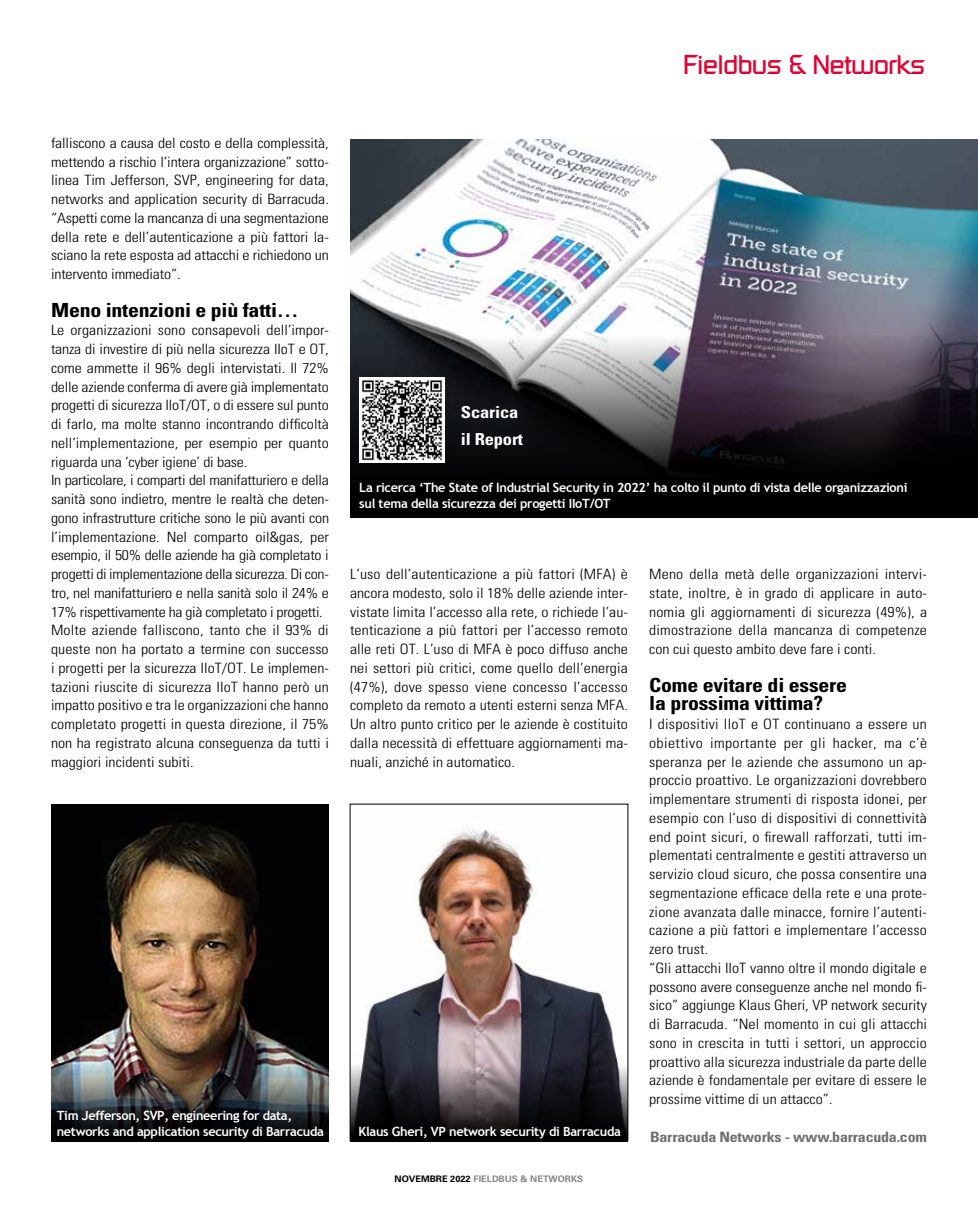
<style>
.page{position:relative;width:978px;height:1212px;background:#fff}
.page>*{position:absolute;margin:0;border:0;box-sizing:border-box;transform-origin:0 0}
.t1{font:27px "Russell Square LT";letter-spacing:-.04em;color:#dd0432}
.t2{font:700 condensed 19.5px/18.8px "Univers LT Std";letter-spacing:-.01em;color:#000;scale:1.12 1}
.t3{font:700 condensed 16.5px/27px "Univers LT Std";letter-spacing:-.01em;color:#fff;scale:1.12 1}
.t4{font:300 condensed 14.25px/18.8px "Univers LT Std";color:#000;text-align:justify;scale:1.12 1}
.t5{font:700 condensed 14.25px "Univers LT Std";letter-spacing:-.015em;color:#706f6f;scale:1.12 1}
.t6{font:700 12.75px/15.8px "Trebuchet MS";letter-spacing:-.025em;color:#fff}
.t7{font:700 9px "Univers LT Std";color:#878787}
.s1{color:#000}
</style>
<div class="page">
<img style="left:350px;top:139px;width:628px;height:196px">
<svg style="left:350px;top:335px;width:628px;height:183px;background:#2f2c31"></svg>
<img style="left:359px;top:378px;width:85px;height:85px">
<img style="left:51px;top:804px;width:278px;height:258px">
<img style="left:363px;top:830px;width:255px;height:232px">
<svg style="left:350px;top:1062px;width:278px;height:80px;background:#2b292d"></svg>
<img style="left:51px;top:1062px;width:278px;height:80px">
<h1 class="t1" style="left:683px;top:48px;width:244px">Fieldbus &amp; Networks</h1>
<p class="t4" style="left:51px;top:133px;width:250px">falliscono a causa del costo e della complessità, mettendo a rischio l’intera organizzazione” sotto&shy;linea Tim Jefferson, SVP, engineering for data, networks and application security di Barracuda. “Aspetti come la mancanza di una segmentazione della rete e dell’autenticazione a più fattori la&shy;sciano la rete esposta ad attacchi e richiedono un intervento immediato”.</p>
<h2 class="t2" style="left:51px;top:300px;width:223px">Meno intenzioni e più fatti…</h2>
<p class="t4" style="left:51px;top:321px;width:250px;text-align:left">Le organizzazioni sono consapevoli dell’impor&shy;tanza di investire di più nella sicurezza IIoT e OT, come ammette il 96% degli intervistati. Il 72% delle aziende conferma di avere già implementato progetti di sicurezza IIoT/OT, o di essere sul punto di farlo, ma molte stanno incontrando difficoltà nell’implementazione, per esempio per quanto riguarda una ‘cyber igiene’ di base.<br>In particolare, i comparti del manifatturiero e della sanità sono indietro, mentre le realtà che deten&shy;gono infrastrutture critiche sono le più avanti con l’implementazione. Nel comparto oil&amp;gas, per esempio, il 50% delle aziende ha già completato i progetti di implementazione della sicurezza. Di con&shy;tro, nel manifatturiero e nella sanità solo il 24% e 17% rispettivamente ha già completato i progetti.<br>Molte aziende falliscono, tanto che il 93% di queste non ha portato a termine con successo i progetti per la sicurezza IIoT/OT. Le implemen&shy;tazioni riuscite di sicurezza IIoT hanno però un impatto positivo e tra le organizzazioni che hanno completato progetti in questa direzione, il 75% non ha registrato alcuna conseguenza da tutti i maggiori incidenti subiti.</p>
<p class="t6" style="left:57px;top:1107px;width:269px">Tim Jefferson, SVP, engineering for data, networks and application security di Barracuda</p>
<p class="t3" style="left:461px;top:399px;width:57px">Scarica il Report</p>
<p class="t6" style="left:359px;top:479px;width:550px">La ricerca ‘The State of Industrial Security in 2022’ ha colto il punto di vista delle organizzazioni sul tema della sicurezza dei progetti IIoT/OT</p>
<p class="t4" style="left:350px;top:565px;width:250px">L’uso dell’autenticazione a più fattori (MFA) è ancora modesto, solo il 18% delle aziende inter&shy;vistate limita l’accesso alla rete, o richiede l’au&shy;tenticazione a più fattori per l’accesso remoto alle reti OT. L’uso di MFA è poco diffuso anche nei settori più critici, come quello dell’energia (47%), dove spesso viene concesso l’accesso completo da remoto a utenti esterni senza MFA.<br>Un altro punto critico per le aziende è costituito dalla necessità di effettuare aggiornamenti ma&shy;nuali, anziché in automatico.</p>
<p class="t4" style="left:649px;top:565px;width:250px">Meno della metà delle organizzazioni intervi&shy;state, inoltre, è in grado di applicare in auto&shy;nomia gli aggiornamenti di sicurezza (49%), a dimostrazione della mancanza di competenze con cui questo ambito deve fare i conti.</p>
<h2 class="t2" style="left:649px;top:675px;width:178px">Come evitare di essere la prossima vittima?</h2>
<p class="t4" style="left:649px;top:715px;width:250px;text-align:left">I dispositivi IIoT e OT continuano a essere un obiettivo importante per gli hacker, ma c’è speranza per le aziende che assumono un ap&shy;proccio proattivo. Le organizzazioni dovrebbero implementare strumenti di risposta idonei, per esempio con l’uso di dispositivi di connettività end point sicuri, o firewall rafforzati, tutti im&shy;plementati centralmente e gestiti attraverso un servizio cloud sicuro, che possa consentire una segmentazione efficace della rete e una prote&shy;zione avanzata dalle minacce, fornire l’autenti&shy;cazione a più fattori e implementare l’accesso zero trust.<br>“Gli attacchi IIoT vanno oltre il mondo digitale e possono avere conseguenze anche nel mondo fi&shy;sico” aggiunge Klaus Gheri, VP network security di Barracuda. “Nel momento in cui gli attacchi sono in crescita in tutti i settori, un approccio proattivo alla sicurezza industriale da parte delle aziende è fondamentale per evitare di essere le prossime vittime di un attacco”.</p>
<p class="t5" style="left:650px;top:1128px;width:249px">Barracuda Networks - www.barracuda.com</p>
<p class="t6" style="left:359px;top:1123px;width:264px">Klaus Gheri, VP network security di Barracuda</p>
<p class="t7" style="left:395px;top:1173px;width:190px"><span class="s1">NOVEMBRE 2022</span> FIELDBUS &amp; NETWORKS</p>
</div>
